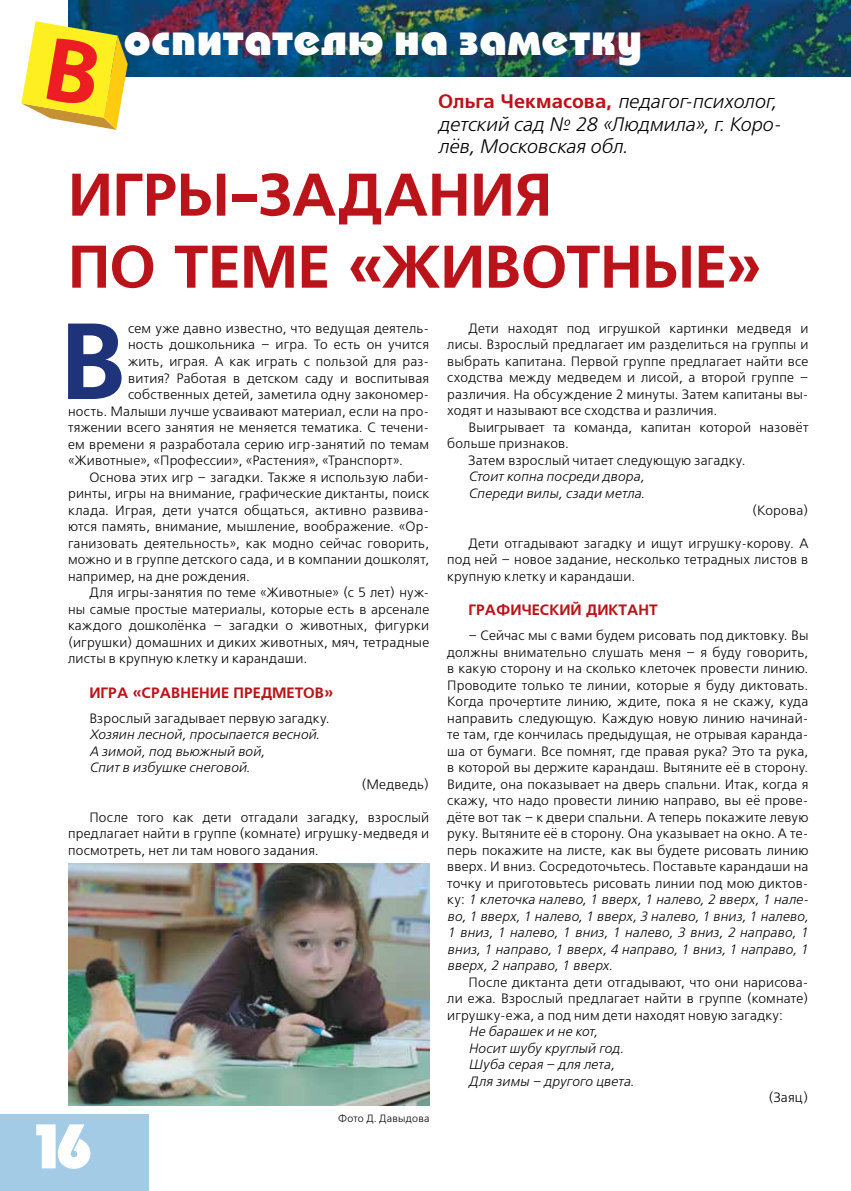
<style>
.page{position:relative;width:851px;height:1191px;background:#fff}
.page>*{position:absolute;margin:0;border:0;box-sizing:border-box;transform-origin:0 0}
.t1{font:700 107.85px "Free Set C";color:#1e3379}
.t2{font:800 69px "Bauhaus";color:#fff}
.t3{font:700 60px/72px "Free Set C";letter-spacing:-.01em;color:#ba141a}
.t4{font:800 45px "Bauhaus C";letter-spacing:.015em;color:#fff}
.t5{font:italic 19.5px/22.5px "Free Set C";letter-spacing:-.005em;color:#000}
.t6{font:700 15px "Free Set C";color:#ba141a}
.t7{font:13.5px/16.5px "Free Set C";letter-spacing:.015em;color:#000;text-align:justify}
.t8{font:italic 13.5px/16.5px "Free Set C";letter-spacing:.01em;color:#000}
.t9{font:10.5px "Free Set C";letter-spacing:.02em;color:#000}
.s1{font-weight:700;font-style:normal;color:#ba141a}
.s2{font-style:italic}
</style>
<div class="page">
<div style="left:0;top:1114px;width:149px;height:77px;background:#a4cbe6"></div>
<img style="left:68px;top:0;width:782px;height:77px">
<svg style="left:21px;top:21px;width:107px;height:109px"></svg>
<img style="left:68px;top:863px;width:361px;height:243px">
<h3 class="t4" style="left:123px;top:13px;width:520px">оспитателю на заметку</h3>
<h3 class="t5" style="left:438px;top:91px;width:344px"><span class="s1">Ольга Чекмасова,</span> педагог-психолог, детский сад № 28 «Людмила», г. Коро&shy;лёв, Московская обл.</h3>
<h3 class="t3" style="left:68px;top:161px;width:695px">ИГРЫ-ЗАДАНИЯ<br>ПО ТЕМЕ «ЖИВОТНЫЕ»</h3>
<h1 class="t1" style="left:60px;top:300px;width:69px">В</h1>
<p class="t7" style="left:128px;top:321px;width:302px">сем уже давно известно, что ведущая деятель-</p>
<p class="t7" style="left:128px;top:337px;width:302px">ность дошкольника – игра. То есть он учится</p>
<p class="t7" style="left:128px;top:354px;width:302px">жить, играя. А как играть с пользой для раз-</p>
<p class="t7" style="left:128px;top:370px;width:303px">вития? Работая в детском саду и воспитывая</p>
<p class="t7" style="left:128px;top:387px;width:302px">собственных детей, заметила одну закономер-</p>
<p class="t7" style="left:68px;top:403px;width:362px">ность. Малыши лучше усваивают материал, если на про-</p>
<p class="t7" style="left:68px;top:420px;width:362px">тяжении всего занятия не меняется тематика. С течени-</p>
<p class="t7" style="left:68px;top:436px;width:362px">ем времени я разработала серию игр-занятий по темам</p>
<p class="t7" style="left:68px;top:453px;width:336px">«Животные», «Профессии», «Растения», «Транспорт».</p>
<p class="t7" style="left:89px;top:469px;width:341px">Основа этих игр – загадки. Также я использую лаби-</p>
<p class="t7" style="left:68px;top:486px;width:362px">ринты, игры на внимание, графические диктанты, поиск</p>
<p class="t7" style="left:68px;top:502px;width:362px">клада. Играя, дети учатся общаться, активно развива-</p>
<p class="t7" style="left:68px;top:519px;width:362px">ются память, внимание, мышление, воображение. «Ор-</p>
<p class="t7" style="left:68px;top:535px;width:362px">ганизовать деятельность», как модно сейчас говорить,</p>
<p class="t7" style="left:68px;top:552px;width:362px">можно и в группе детского сада, и в компании дошколят,</p>
<p class="t7" style="left:68px;top:568px;width:183px">например, на дне рождения.</p>
<p class="t7" style="left:89px;top:585px;width:341px">Для игры-занятия по теме «Животные» (с 5 лет) нуж-</p>
<p class="t7" style="left:68px;top:601px;width:362px">ны самые простые материалы, которые есть в арсенале</p>
<p class="t7" style="left:68px;top:618px;width:362px">каждого дошколёнка – загадки о животных, фигурки</p>
<p class="t7" style="left:68px;top:634px;width:362px">(игрушки) домашних и диких животных, мяч, тетрадные</p>
<p class="t7" style="left:68px;top:651px;width:240px">листы в крупную клетку и карандаши.</p>
<p class="t6" style="left:89px;top:684px;width:245px">ИГРА «СРАВНЕНИЕ ПРЕДМЕТОВ»</p>
<p class="t7" style="left:89px;top:710px;width:242px">Взрослый загадывает первую загадку.</p>
<p class="t8" style="left:89px;top:727px;width:232px">Хозяин лесной, просыпается весной.<br>А зимой, под вьюжный вой,<br>Спит в избушке снеговой.</p>
<p class="t7" style="left:361px;top:776px;width:69px">(Медведь)</p>
<p class="t7" style="left:68px;top:809px;width:362px;text-indent:21px">После того как дети отгадали загадку, взрослый предлагает найти в группе (комнате) игрушку-медведя и посмотреть, нет ли там нового задания.</p>
<h2 class="t2" style="left:36px;top:1110px;width:57px">16</h2>
<p class="t9" style="left:338px;top:1112px;width:93px">Фото Д. Давыдова</p>
<p class="t7" style="left:447px;top:321px;width:362px;text-indent:21px">Дети находят под игрушкой картинки медведя и лисы. Взрослый предлагает им разделиться на группы и выбрать капитана. Первой группе предлагает найти все сходства между медведем и лисой, а второй группе – различия. На обсуждение 2 минуты. Затем капитаны вы&shy;ходят и называют все сходства и различия.</p>
<p class="t7" style="left:468px;top:420px;width:341px">Выигрывает та команда, капитан которой назовёт</p>
<p class="t7" style="left:447px;top:436px;width:123px">больше признаков.</p>
<p class="t7" style="left:468px;top:453px;width:278px">Затем взрослый читает следующую загадку.</p>
<p class="t8" style="left:468px;top:469px;width:178px">Стоит копна посреди двора,<br>Спереди вилы, сзади метла.</p>
<p class="t7" style="left:752px;top:502px;width:58px">(Корова)</p>
<p class="t7" style="left:447px;top:535px;width:362px;text-indent:21px">Дети отгадывают загадку и ищут игрушку-корову. А под ней – новое задание, несколько тетрадных листов в крупную клетку и карандаши.</p>
<p class="t6" style="left:468px;top:601px;width:191px">ГРАФИЧЕСКИЙ ДИКТАНТ</p>
<p class="t7" style="left:447px;top:628px;width:362px;text-indent:21px">– Сейчас мы с вами будем рисовать под диктовку. Вы должны внимательно слушать меня – я буду говорить, в какую сторону и на сколько клеточек провести линию.<br>Проводите только те линии, которые я буду диктовать.<br>Когда прочертите линию, ждите, пока я не скажу, куда направить следующую. Каждую новую линию начинай&shy;те там, где кончилась предыдущая, не отрывая каранда&shy;ша от бумаги. Все помнят, где правая рука? Это та рука, в которой вы держите карандаш. Вытяните её в сторону.<br>Видите, она показывает на дверь спальни. Итак, когда я скажу, что надо провести линию направо, вы её прове&shy;дёте вот так – к двери спальни. А теперь покажите левую руку. Вытяните её в сторону. Она указывает на окно. А те&shy;перь покажите на листе, как вы будете рисовать линию вверх. И вниз. Сосредоточьтесь. Поставьте карандаши на точку и приготовьтесь рисовать линии под мою диктов&shy;ку: <span class="s2">1 клеточка налево, 1 вверх, 1 налево, 2 вверх, 1 нале&shy;во, 1 вверх, 1 налево, 1 вверх, 3 налево, 1 вниз, 1 налево, 1 вниз, 1 налево, 1 вниз, 1 налево, 3 вниз, 2 направо, 1 вниз, 1 направо, 1 вверх, 4 направо, 1 вниз, 1 направо, 1 вверх, 2 направо, 1 вверх.</span></p>
<p class="t7" style="left:447px;top:974px;width:362px;text-indent:21px">После диктанта дети отгадывают, что они нарисова&shy;ли ежа. Взрослый предлагает найти в группе (комнате) игрушку-ежа, а под ним дети находят новую загадку:</p>
<p class="t8" style="left:468px;top:1024px;width:167px">Не барашек и не кот,<br>Носит шубу круглый год.<br>Шуба серая – для лета,<br>Для зимы – другого цвета.</p>
<p class="t7" style="left:768px;top:1090px;width:42px">(Заяц)</p>
</div>
